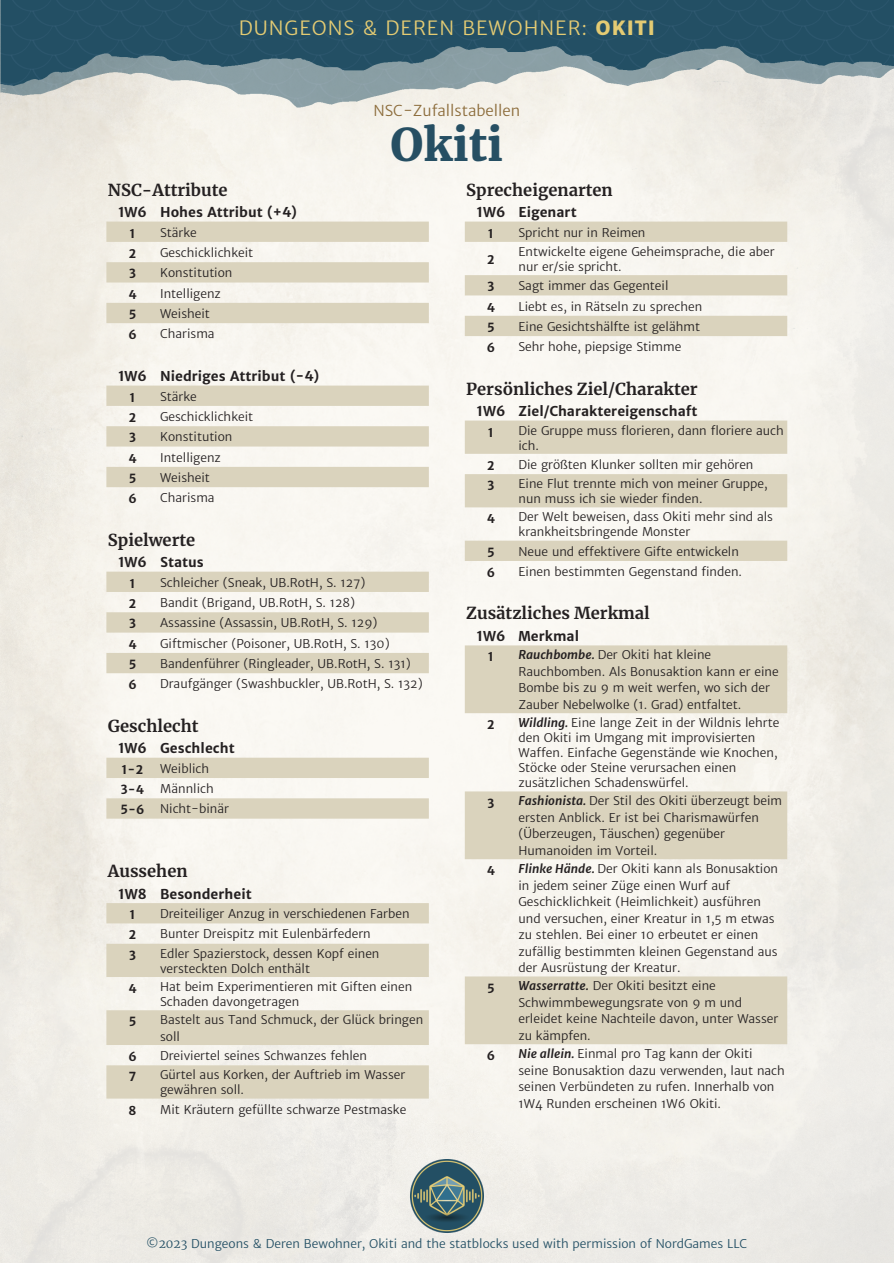
<style>
.page{position:relative;width:894px;height:1263px;background:#fff}
.page>*{position:absolute;margin:0;border:0;box-sizing:border-box;transform-origin:0 0}
.t1{font:900 45px "Merriweather";color:#264f63}
.t2{font:19.5px "Merriweather Sans";letter-spacing:.05em;color:#e4cb73}
.t3{font:700 16.5px "Merriweather";color:#242021}
.t4{font:15px "Merriweather Sans";color:#8c6c3b}
.t5{font:700 13.5px "Merriweather Sans";color:#242021}
.t6{font:12px/16.5px "Merriweather Sans";color:#242021}
.t7{font:12px "Merriweather Sans";color:#234f64}
.t8{font:700 12px "Merriweather Sans";color:#242021}
.s1{font-weight:800}
.s2{font-weight:700;font-style:italic}
.s3{font-family:"Merriweather";font-weight:300}
</style>
<div class="page">
<img style="left:0;top:0;width:893px;height:1263px">
<svg style="left:106px;top:222px;width:322px;height:877px;fill:#f6f4ee"></svg>
<svg style="left:464px;top:222px;width:323px;height:822px;fill:#f5f3ec"></svg>
<div style="left:464px;top:581px;width:323px;height:21px;background:#f9f7f1"></div>
<img style="left:410px;top:1160px;width:73px;height:72px">
<h2 class="t2" style="left:239px;top:16px;width:417px">DUNGEONS &amp; DEREN BEWOHNER: <span class="s1">OKITI</span></h2>
<p class="t4" style="left:373px;top:102px;width:148px">NSC-Zufallstabellen</p>
<h1 class="t1" style="left:390px;top:117px;width:114px">Okiti</h1>
<h3 class="t3" style="left:108px;top:179px;width:121px">NSC-Attribute</h3>
<p class="t5" style="left:118px;top:204px;width:180px">1W6 Hohes Attribut (+4)</p>
<p class="t8" style="left:129px;top:226px;width:7px">1</p>
<p class="t6" style="left:160px;top:224px;width:38px">Stärke</p>
<p class="t8" style="left:128px;top:246px;width:9px">2</p>
<p class="t6" style="left:160px;top:244px;width:95px">Geschicklichkeit</p>
<p class="t8" style="left:129px;top:266px;width:8px">3</p>
<p class="t6" style="left:160px;top:265px;width:74px">Konstitution</p>
<p class="t8" style="left:128px;top:287px;width:10px">4</p>
<p class="t6" style="left:160px;top:285px;width:62px">Intelligenz</p>
<p class="t8" style="left:129px;top:307px;width:9px">5</p>
<p class="t6" style="left:160px;top:305px;width:51px">Weisheit</p>
<p class="t8" style="left:128px;top:327px;width:10px">6</p>
<p class="t6" style="left:160px;top:326px;width:56px">Charisma</p>
<p class="t5" style="left:118px;top:368px;width:203px">1W6 Niedriges Attribut (-4)</p>
<p class="t8" style="left:129px;top:390px;width:7px">1</p>
<p class="t6" style="left:160px;top:388px;width:38px">Stärke</p>
<p class="t8" style="left:128px;top:410px;width:9px">2</p>
<p class="t6" style="left:160px;top:408px;width:95px">Geschicklichkeit</p>
<p class="t8" style="left:129px;top:430px;width:8px">3</p>
<p class="t6" style="left:160px;top:429px;width:74px">Konstitution</p>
<p class="t8" style="left:128px;top:451px;width:10px">4</p>
<p class="t6" style="left:160px;top:449px;width:62px">Intelligenz</p>
<p class="t8" style="left:129px;top:471px;width:9px">5</p>
<p class="t6" style="left:160px;top:469px;width:51px">Weisheit</p>
<p class="t8" style="left:128px;top:491px;width:10px">6</p>
<p class="t6" style="left:160px;top:490px;width:56px">Charisma</p>
<h3 class="t3" style="left:108px;top:529px;width:89px">Spielwerte</h3>
<p class="t5" style="left:118px;top:554px;width:87px">1W6 Status</p>
<p class="t8" style="left:129px;top:576px;width:7px">1</p>
<p class="t6" style="left:160px;top:574px;width:207px">Schleicher (Sneak, UB.RotH, S. 127)</p>
<p class="t8" style="left:128px;top:596px;width:9px">2</p>
<p class="t6" style="left:160px;top:594px;width:196px">Bandit (Brigand, UB.RotH, S. 128)</p>
<p class="t8" style="left:129px;top:616px;width:8px">3</p>
<p class="t6" style="left:160px;top:615px;width:219px">Assassine (Assassin, UB.RotH, S. 129)</p>
<p class="t8" style="left:128px;top:637px;width:10px">4</p>
<p class="t6" style="left:160px;top:635px;width:231px">Giftmischer (Poisoner, UB.RotH, S. 130)</p>
<p class="t8" style="left:129px;top:657px;width:9px">5</p>
<p class="t6" style="left:160px;top:655px;width:252px">Bandenführer (Ringleader, UB.RotH, S. 131)</p>
<p class="t8" style="left:128px;top:677px;width:10px">6</p>
<p class="t6" style="left:160px;top:676px;width:264px">Draufgänger (Swashbuckler, UB.RotH, S. 132)</p>
<h3 class="t3" style="left:108px;top:715px;width:92px">Geschlecht</h3>
<p class="t5" style="left:118px;top:740px;width:118px">1W6 Geschlecht</p>
<p class="t8" style="left:121px;top:762px;width:23px">1-2</p>
<p class="t6" style="left:160px;top:760px;width:51px">Weiblich</p>
<p class="t8" style="left:121px;top:782px;width:25px">3-4</p>
<p class="t6" style="left:160px;top:780px;width:55px">Männlich</p>
<p class="t8" style="left:120px;top:803px;width:25px">5-6</p>
<p class="t6" style="left:160px;top:801px;width:70px">Nicht-binär</p>
<h3 class="t3" style="left:108px;top:861px;width:81px">Aussehen</h3>
<p class="t5" style="left:118px;top:886px;width:135px">1W8 Besonderheit</p>
<p class="t8" style="left:129px;top:907px;width:7px">1</p>
<p class="t6" style="left:160px;top:906px;width:251px">Dreiteiliger Anzug in verschiedenen Farben</p>
<p class="t8" style="left:128px;top:928px;width:9px">2</p>
<p class="t6" style="left:160px;top:926px;width:212px">Bunter Dreispitz mit Eulenbärfedern</p>
<p class="t8" style="left:129px;top:948px;width:8px">3</p>
<p class="t6" style="left:160px;top:946px;width:221px;line-height:15px">Edler Spazierstock, dessen Kopf einen versteckten Dolch enthält</p>
<p class="t8" style="left:128px;top:981px;width:10px">4</p>
<p class="t6" style="left:160px;top:979px;width:254px;line-height:15px">Hat beim Experimentieren mit Giften einen<br>Schaden davongetragen</p>
<p class="t8" style="left:129px;top:1014px;width:9px">5</p>
<p class="t6" style="left:160px;top:1012px;width:264px">Bastelt aus Tand Schmuck, der Glück bringen soll</p>
<p class="t8" style="left:128px;top:1049px;width:10px">6</p>
<p class="t6" style="left:160px;top:1047px;width:208px">Dreiviertel seines Schwanzes fehlen</p>
<p class="t8" style="left:129px;top:1070px;width:9px">7</p>
<p class="t6" style="left:160px;top:1067px;width:246px;line-height:15px">Gürtel aus Korken, der Auftrieb im Wasser gewähren soll.</p>
<p class="t8" style="left:128px;top:1103px;width:9px">8</p>
<p class="t6" style="left:160px;top:1101px;width:247px">Mit Kräutern gefüllte schwarze Pestmaske</p>
<h3 class="t3" style="left:466px;top:179px;width:148px">Sprecheigenarten</h3>
<p class="t5" style="left:476px;top:204px;width:102px">1W6 Eigenart</p>
<p class="t8" style="left:488px;top:226px;width:7px">1</p>
<p class="t6" style="left:518px;top:224px;width:128px">Spricht nur in Reimen</p>
<p class="t8" style="left:486px;top:253px;width:9px">2</p>
<p class="t6" style="left:518px;top:244px;width:257px;line-height:15px">Entwickelte eigene Geheimsprache, die aber nur er/sie spricht.</p>
<p class="t8" style="left:487px;top:279px;width:8px">3</p>
<p class="t6" style="left:518px;top:278px;width:151px">Sagt immer das Gegenteil</p>
<p class="t8" style="left:486px;top:300px;width:10px">4</p>
<p class="t6" style="left:518px;top:298px;width:185px">Liebt es, in Rätseln zu sprechen</p>
<p class="t8" style="left:487px;top:320px;width:9px">5</p>
<p class="t6" style="left:518px;top:318px;width:183px">Eine Gesichtshälfte ist gelähmt</p>
<p class="t8" style="left:486px;top:340px;width:10px">6</p>
<p class="t6" style="left:518px;top:339px;width:164px">Sehr hohe, piepsige Stimme</p>
<h3 class="t3" style="left:466px;top:378px;width:233px">Persönliches Ziel/Charakter</h3>
<p class="t5" style="left:476px;top:403px;width:222px">1W6 Ziel/Charaktereigenschaft</p>
<p class="t8" style="left:488px;top:425px;width:7px">1</p>
<p class="t6" style="left:518px;top:423px;width:267px;line-height:15px">Die Gruppe muss florieren, dann floriere auch ich.</p>
<p class="t8" style="left:486px;top:458px;width:9px">2</p>
<p class="t6" style="left:518px;top:456px;width:236px">Die größten Klunker sollten mir gehören</p>
<p class="t8" style="left:487px;top:478px;width:8px">3</p>
<p class="t6" style="left:518px;top:476px;width:250px;line-height:15px">Eine Flut trennte mich von meiner Gruppe, nun muss ich sie wieder finden.</p>
<p class="t8" style="left:486px;top:512px;width:10px">4</p>
<p class="t6" style="left:518px;top:510px;width:256px;line-height:15px">Der Welt beweisen, dass Okiti mehr sind als krankheitsbringende Monster</p>
<p class="t8" style="left:487px;top:545px;width:9px">5</p>
<p class="t6" style="left:518px;top:543px;width:222px">Neue und effektivere Gifte entwickeln</p>
<p class="t8" style="left:486px;top:565px;width:10px">6</p>
<p class="t6" style="left:518px;top:563px;width:225px">Einen bestimmten Gegenstand finden.</p>
<h3 class="t3" style="left:466px;top:603px;width:185px">Zusätzliches Merkmal</h3>
<p class="t5" style="left:476px;top:628px;width:104px">1W6 Merkmal</p>
<p class="t8" style="left:488px;top:650px;width:7px">1</p>
<p class="t6" style="left:518px;top:647px;width:261px"><span class="s2">Rauchbombe.</span> Der Okiti hat kleine Rauchbomben. Als Bonusaktion kann er eine Bombe bis zu 9 m weit werfen, wo sich der Zauber Nebelwolke (1. Grad) entfaltet.</p>
<p class="t8" style="left:486px;top:717px;width:9px">2</p>
<p class="t6" style="left:518px;top:715px;width:262px;line-height:15px"><span class="s2">Wildling.</span> Eine lange Zeit in der Wildnis lehrte den Okiti im Umgang mit improvisierten Waffen. Einfache Gegenstände wie Knochen, Stöcke oder Steine verursachen einen zusätzlichen Schadenswürfel.</p>
<p class="t8" style="left:487px;top:796px;width:8px">3</p>
<p class="t6" style="left:518px;top:793px;width:265px"><span class="s2">Fashionista.</span> Der Stil des Okiti überzeugt beim ersten Anblick. Er ist bei Charismawürfen (Überzeugen, Täuschen) gegenüber Humanoiden im Vorteil.</p>
<p class="t8" style="left:486px;top:863px;width:10px">4</p>
<p class="t6" style="left:518px;top:861px;width:261px"><span class="s2">Flinke Hände.</span> Der Okiti kann als Bonusaktion in jedem seiner Züge einen Wurf auf Geschicklichkeit (Heimlichkeit) ausführen und versuchen, einer Kreatur in 1,5 m etwas zu stehlen. Bei einer 10 erbeutet er einen zufällig bestimmten kleinen Gegenstand aus der Ausrüstung der Kreatur.</p>
<p class="t8" style="left:487px;top:981px;width:9px">5</p>
<p class="t6" style="left:518px;top:978px;width:261px"><span class="s2">Wasserratte.</span> Der Okiti besitzt eine<br>Schwimmbewegungsrate von 9 m und erleidet keine Nachteile davon, unter Wasser zu kämpfen.</p>
<p class="t8" style="left:486px;top:1048px;width:10px">6</p>
<p class="t6" style="left:518px;top:1046px;width:268px"><span class="s2">Nie allein.</span> Einmal pro Tag kann der Okiti seine Bonusaktion dazu verwenden, laut nach seinen Verbündeten zu rufen. Innerhalb von 1W4 Runden erscheinen 1W6 Okiti.</p>
<p class="t7" style="left:146px;top:1236px;width:602px">©<span class="s3">2023</span> Dungeons &amp; Deren Bewohner, Okiti and the statblocks used with permission of NordGames LLC</p>
</div>
